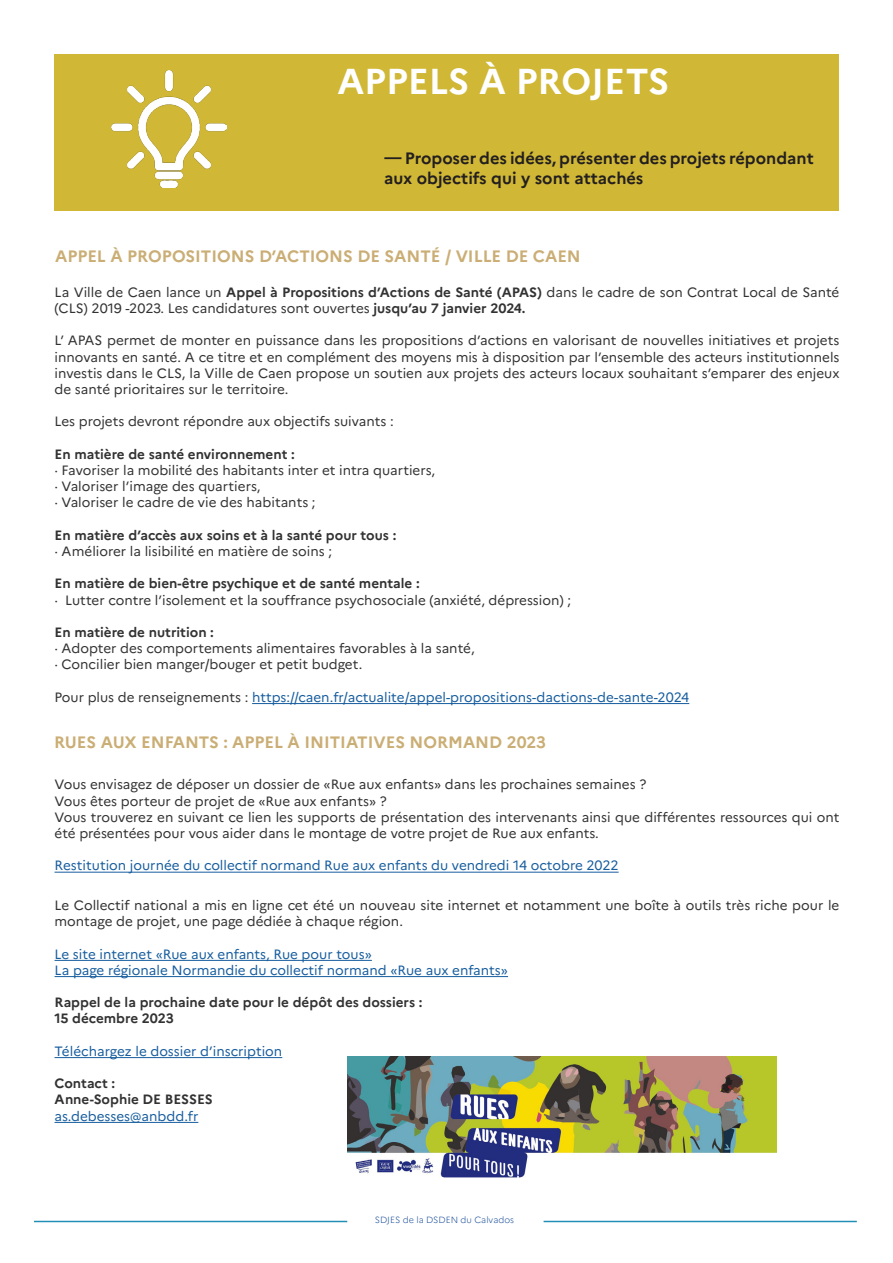
<style>
.page{position:relative;width:893px;height:1263px;background:#fff}
.page>*{position:absolute;margin:0;border:0;box-sizing:border-box;transform-origin:0 0}
.t1{font:700 36px "Marianne";color:#fff}
.t2{font:700 16.5px "Marianne";color:#caae75}
.t3{font:700 16.5px "Marianne";color:#231f20}
.t4{font:13.5px/16.2px "Marianne";color:#333233}
.t5{font:13.5px "Marianne";color:#175d9e}
.t6{font:700 13.5px "Marianne";color:#333233}
.t7{font:300 9px "Marianne";color:#24569e}
.s1{font-weight:700}
.s2{color:#333233}
</style>
<div class="page">
<hr style="left:34px;top:1221px;width:313px;height:1px;background:#238fb7">
<hr style="left:544px;top:1221px;width:313px;height:1px;background:#238fb7">
<hr style="left:55px;top:872px;width:564px;height:1px;background:#175d9e">
<hr style="left:55px;top:960px;width:317px;height:1px;background:#175d9e">
<hr style="left:55px;top:976px;width:453px;height:1px;background:#175d9e">
<hr style="left:55px;top:1057px;width:227px;height:1px;background:#175d9e">
<hr style="left:55px;top:1122px;width:143px;height:1px;background:#175d9e">
<img style="left:348px;top:1057px;width:429px;height:121px">
<hr style="left:252px;top:703px;width:437px;height:1px;background:#175d9e">
<div style="left:54px;top:54px;width:785px;height:156px;background:#d0b735"></div>
<img style="left:112px;top:71px;width:115px;height:117px">
<p class="t1" style="left:337px;top:60px;width:333px">APPELS À PROJETS</p>
<p class="t3" style="left:384px;top:148px;width:431px">— Proposer des idées, présenter des projets répondant</p>
<p class="t3" style="left:384px;top:168px;width:261px">aux objectifs qui y sont attachés</p>
<p class="t2" style="left:55px;top:246px;width:527px">APPEL À PROPOSITIONS D’ACTIONS DE SANTÉ / VILLE DE CAEN</p>
<p class="t4" style="left:55px;top:284px;width:786px">La Ville de Caen lance un <span class="s1">Appel à Propositions d’Actions de Santé (APAS)</span> dans le cadre de son Contrat Local de Santé (CLS) 2019 -2023. Les candidatures sont ouvertes <span class="s1">jusqu’au 7 janvier 2024.</span></p>
<p class="t4" style="left:55px;top:332px;width:786px;text-align:justify">L’ APAS permet de monter en puissance dans les propositions d’actions en valorisant de nouvelles initiatives et projets innovants en santé. A ce titre et en complément des moyens mis à disposition par l’ensemble des acteurs institutionnels investis dans le CLS, la Ville de Caen propose un soutien aux projets des acteurs locaux souhaitant s’emparer des enjeux de santé prioritaires sur le territoire.</p>
<p class="t4" style="left:55px;top:413px;width:341px">Les projets devront répondre aux objectifs suivants :</p>
<p class="t6" style="left:55px;top:446px;width:242px">En matière de santé environnement :</p>
<p class="t4" style="left:55px;top:462px;width:382px">· Favoriser la mobilité des habitants inter et intra quartiers,</p>
<p class="t4" style="left:55px;top:478px;width:207px">· Valoriser l’image des quartiers,</p>
<p class="t4" style="left:55px;top:494px;width:263px">· Valoriser le cadre de vie des habitants ;</p>
<p class="t6" style="left:55px;top:527px;width:343px">En matière d’accès aux soins et à la santé pour tous :</p>
<p class="t4" style="left:55px;top:543px;width:279px">· Améliorer la lisibilité en matière de soins ;</p>
<p class="t6" style="left:55px;top:575px;width:367px">En matière de bien-être psychique et de santé mentale :</p>
<p class="t4" style="left:55px;top:592px;width:518px">· Lutter contre l’isolement et la souffrance psychosociale (anxiété, dépression) ;</p>
<p class="t6" style="left:55px;top:624px;width:161px">En matière de nutrition :</p>
<p class="t4" style="left:55px;top:640px;width:422px">· Adopter des comportements alimentaires favorables à la santé,</p>
<p class="t4" style="left:55px;top:656px;width:309px">· Concilier bien manger/bouger et petit budget.</p>
<p class="t5" style="left:55px;top:689px;width:636px"><span class="s2">Pour plus de renseignements :</span> https://caen.fr/actualite/appel-propositions-dactions-de-sante-2024</p>
<p class="t2" style="left:54px;top:732px;width:494px">RUES AUX ENFANTS : APPEL À INITIATIVES NORMAND 2023</p>
<p class="t4" style="left:55px;top:776px;width:593px">Vous envisagez de déposer un dossier de «Rue aux enfants» dans les prochaines semaines ?</p>
<p class="t4" style="left:55px;top:793px;width:334px">Vous êtes porteur de projet de «Rue aux enfants» ?</p>
<p class="t4" style="left:55px;top:809px;width:786px">Vous trouverez en suivant ce lien les supports de présentation des intervenants ainsi que différentes ressources qui ont été présentées pour vous aider dans le montage de votre projet de Rue aux enfants.</p>
<p class="t5" style="left:55px;top:857px;width:566px">Restitution journée du collectif normand Rue aux enfants du vendredi 14 octobre 2022</p>
<p class="t4" style="left:55px;top:897px;width:786px">Le Collectif national a mis en ligne cet été un nouveau site internet et notamment une boîte à outils très riche pour le montage de projet, une page dédiée à chaque région.</p>
<p class="t5" style="left:55px;top:945px;width:319px">Le site internet «Rue aux enfants, Rue pour tous»</p>
<p class="t5" style="left:55px;top:962px;width:455px">La page régionale Normandie du collectif normand «Rue aux enfants»</p>
<p class="t6" style="left:55px;top:994px;width:369px">Rappel de la prochaine date pour le dépôt des dossiers :</p>
<p class="t6" style="left:55px;top:1010px;width:121px">15 décembre 2023</p>
<p class="t5" style="left:55px;top:1043px;width:229px">Téléchargez le dossier d’inscription</p>
<p class="t6" style="left:55px;top:1075px;width:62px">Contact :</p>
<p class="t6" style="left:55px;top:1091px;width:160px">Anne-Sophie DE BESSES</p>
<p class="t5" style="left:55px;top:1107px;width:145px">as.debesses@anbdd.fr</p>
<p class="t7" style="left:375px;top:1214px;width:141px">SDJES de la DSDEN du Calvados</p>
</div>
